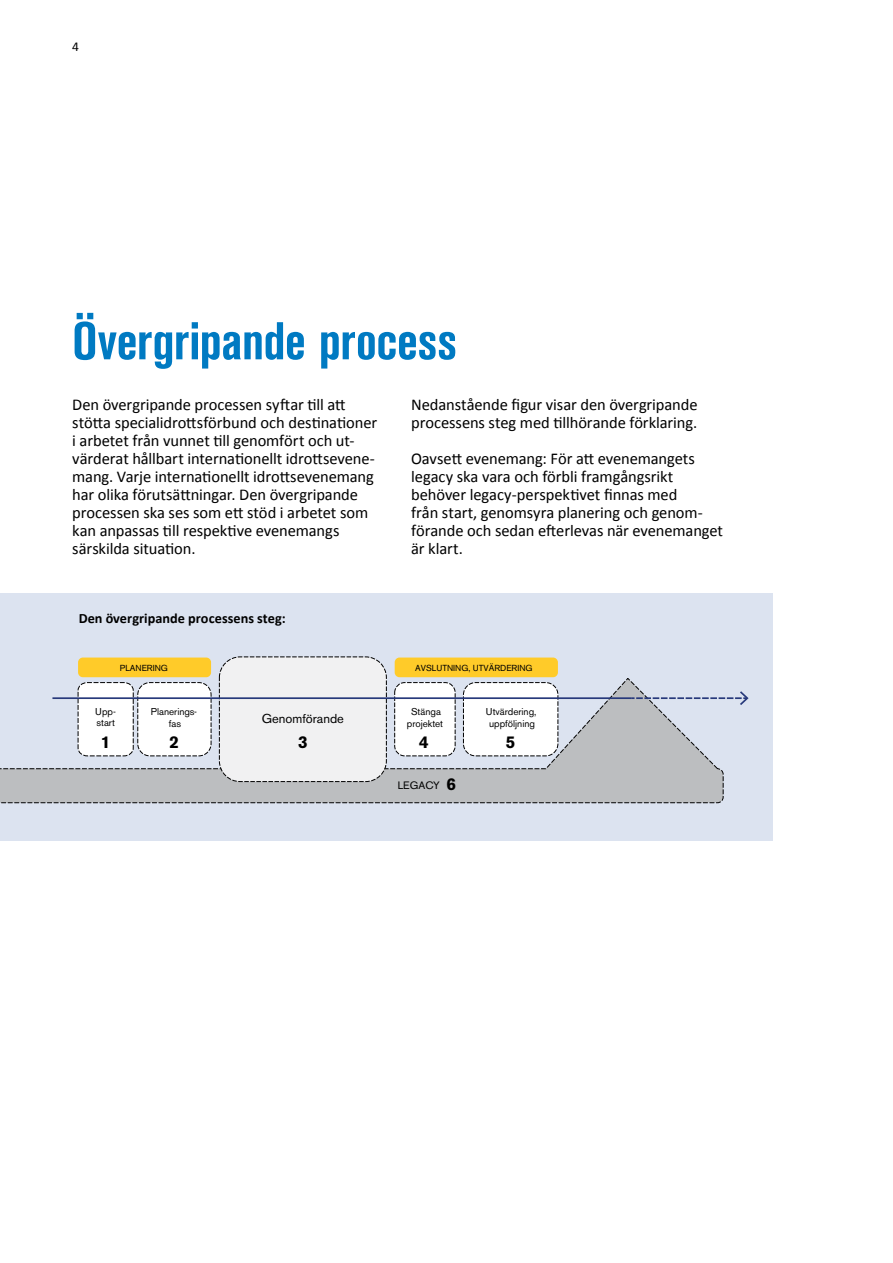
<style>
.page{position:relative;width:893px;height:1263px;background:#fff}
.page>*{position:absolute;margin:0;border:0;box-sizing:border-box;transform-origin:0 0}
.t1{font:700 condensed 52.5px "Akzidenz Grotesk BE";letter-spacing:-.005em;color:#007ac2}
.t2{font:700 16.95px "Akzidenz Grotesk BE";color:#000}
.t3{font:16.5px/18px "Calibri";letter-spacing:-.005em;color:#000}
.t4{font:700 14.25px "Calibri";letter-spacing:.005em;color:#000}
.t5{font:13.5px "Calibri";color:#000}
.t6{font:12.9px "Akzidenz Grotesk BE";color:#000}
.t7{font:10.65px "Akzidenz Grotesk BE";color:#000}
.t8{font:9.75px/12.1px "Akzidenz Grotesk BE";color:#000;text-align:center}
.t9{font:8.7px "Akzidenz Grotesk BE";color:#000}
</style>
<div class="page">
<div style="left:0;top:593px;width:772px;height:248px;background:#dce3f0"></div>
<div style="left:78px;top:657px;width:133px;height:20px;background:#ffcb29;border-radius:5px"></div>
<div style="left:395px;top:657px;width:163px;height:20px;background:#ffcb29;border-radius:5px"></div>
<svg style="left:0;top:768px;width:724px;height:35px"></svg>
<svg style="left:77px;top:682px;width:57px;height:75px"></svg>
<div style="left:138px;top:683px;width:73px;height:73px;background:#fff;border-radius:12px"></div>
<div style="left:137px;top:682px;width:74px;height:74px;border:1px dashed #000;border-radius:12px"></div>
<div style="left:463px;top:683px;width:95px;height:73px;background:#fff;border-radius:12px"></div>
<div style="left:463px;top:682px;width:95px;height:74px;border:1px dashed #000;border-radius:12px"></div>
<div style="left:395px;top:683px;width:60px;height:73px;background:#fff;border-radius:10px"></div>
<div style="left:394px;top:682px;width:62px;height:74px;border:1px dashed #000;border-radius:10px"></div>
<div style="left:219px;top:657px;width:167px;height:124px;background:#f1f1f2;border-radius:21px"></div>
<div style="left:219px;top:656px;width:168px;height:126px;border:1px dashed #000;border-radius:21px"></div>
<hr style="left:52px;top:697px;width:579px;height:2px;background:#27397b">
<svg style="left:631px;top:691px;width:117px;height:14px"></svg>
<p class="t5" style="left:72px;top:38px;width:8px">4</p>
<h1 class="t1" style="left:72px;top:311px;width:386px">Övergripande process</h1>
<p class="t3" style="left:72px;top:396px;width:306px">Den övergripande processen syftar till att stötta specialidrottsförbund och destinationer i arbetet från vunnet till genomfört och ut&shy;värderat hållbart internationellt idrottsevene&shy;mang. Varje internationellt idrottsevenemang har olika förutsättningar. Den övergripande processen ska ses som ett stöd i arbetet som kan anpassas till respektive evenemangs särskilda situation.</p>
<p class="t3" style="left:411px;top:396px;width:288px">Nedanstående figur visar den övergripande processens steg med tillhörande förklaring.</p>
<p class="t3" style="left:411px;top:450px;width:313px">Oavsett evenemang: För att evenemangets legacy ska vara och förbli framgångsrikt behöver legacy-perspektivet finnas med<br>från start, genomsyra planering och genom&shy;förande och sedan efterlevas när evenemanget är klart.</p>
<p class="t4" style="left:79px;top:609px;width:209px">Den övergripande processens steg:</p>
<p class="t9" style="left:120px;top:663px;width:50px">PLANERING</p>
<p class="t9" style="left:415px;top:663px;width:119px">AVSLUTNING, UTVÄRDERING</p>
<p class="t8" style="left:95px;top:705px;width:22px;text-align:left">Upp&shy;start</p>
<p class="t8" style="left:151px;top:706px;width:48px">Planerings&shy;fas</p>
<p class="t8" style="left:486px;top:706px;width:52px">Utvärdering, uppföljning</p>
<p class="t8" style="left:407px;top:706px;width:38px">Stänga projektet</p>
<p class="t6" style="left:262px;top:710px;width:84px">Genomförande</p>
<p class="t2" style="left:298px;top:733px;width:11px">3</p>
<p class="t2" style="left:101px;top:732px;width:11px">1</p>
<p class="t2" style="left:170px;top:732px;width:11px">2</p>
<p class="t2" style="left:419px;top:732px;width:11px">4</p>
<p class="t2" style="left:506px;top:732px;width:11px">5</p>
<p class="t2" style="left:446px;top:774px;width:11px">6</p>
<p class="t7" style="left:398px;top:779px;width:44px">LEGACY</p>
</div>
